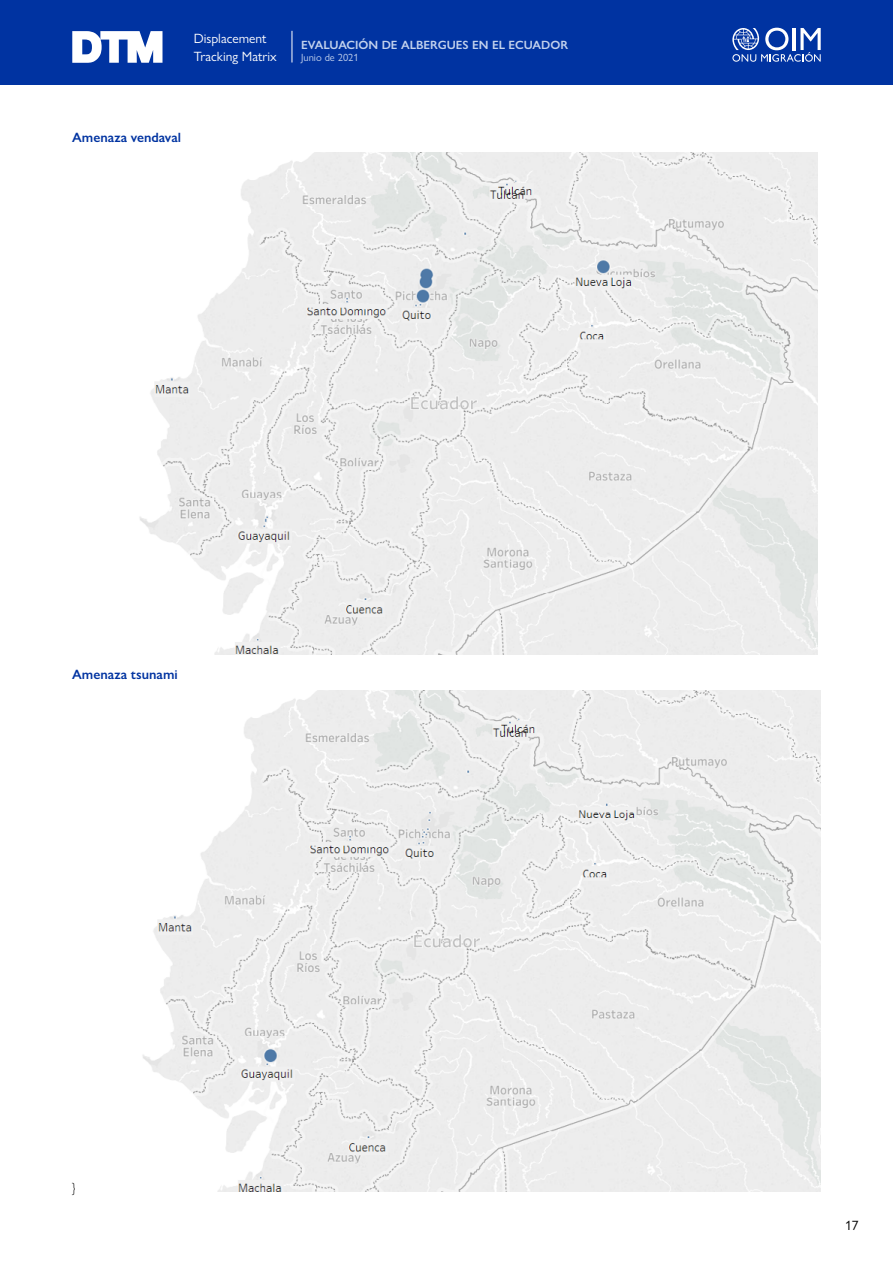
<style>
.page{position:relative;width:893px;height:1263px;background:#fff}
.page>*{position:absolute;margin:0;border:0;box-sizing:border-box;transform-origin:0 0}
.t1{font:600 13.5px "Gill Sans Nova";color:#0033a1}
.t2{font:13.5px/18.6px "Gill Sans Nova";color:#fff}
.t3{font:13.5px "Gill Sans Nova";color:#000}
.t4{font:300 13.5px "Gill Sans Nova";color:#000}
.t5{font:600 12px "Gill Sans Nova";color:#c3d2ed}
.t6{font:10.5px "Gill Sans Nova";color:#c3d2ed}
</style>
<div class="page">
<div style="left:0;top:0;width:893px;height:85px;background:#0033a1"></div>
<hr style="left:292px;top:31px;width:1px;height:32px;background:#fff">
<img style="left:139px;top:153px;width:679px;height:501px">
<img style="left:142px;top:690px;width:679px;height:502px">
<svg style="left:72px;top:31px;width:90px;height:32px"></svg>
<svg style="left:732px;top:28px;width:89px;height:34px"></svg>
<p class="t2" style="left:194px;top:29px;width:85px">Displacement<br>Tracking Matrix</p>
<p class="t5" style="left:301px;top:37px;width:268px">EVALUACIÓN DE ALBERGUES EN EL ECUADOR</p>
<p class="t6" style="left:301px;top:51px;width:59px">Junio de 2021</p>
<p class="t1" style="left:72px;top:129px;width:110px">Amenaza vendaval</p>
<p class="t1" style="left:72px;top:666px;width:107px">Amenaza tsunami</p>
<p class="t4" style="left:72px;top:1179px;width:6px">}</p>
<p class="t3" style="left:845px;top:1217px;width:15px">17</p>
</div>
